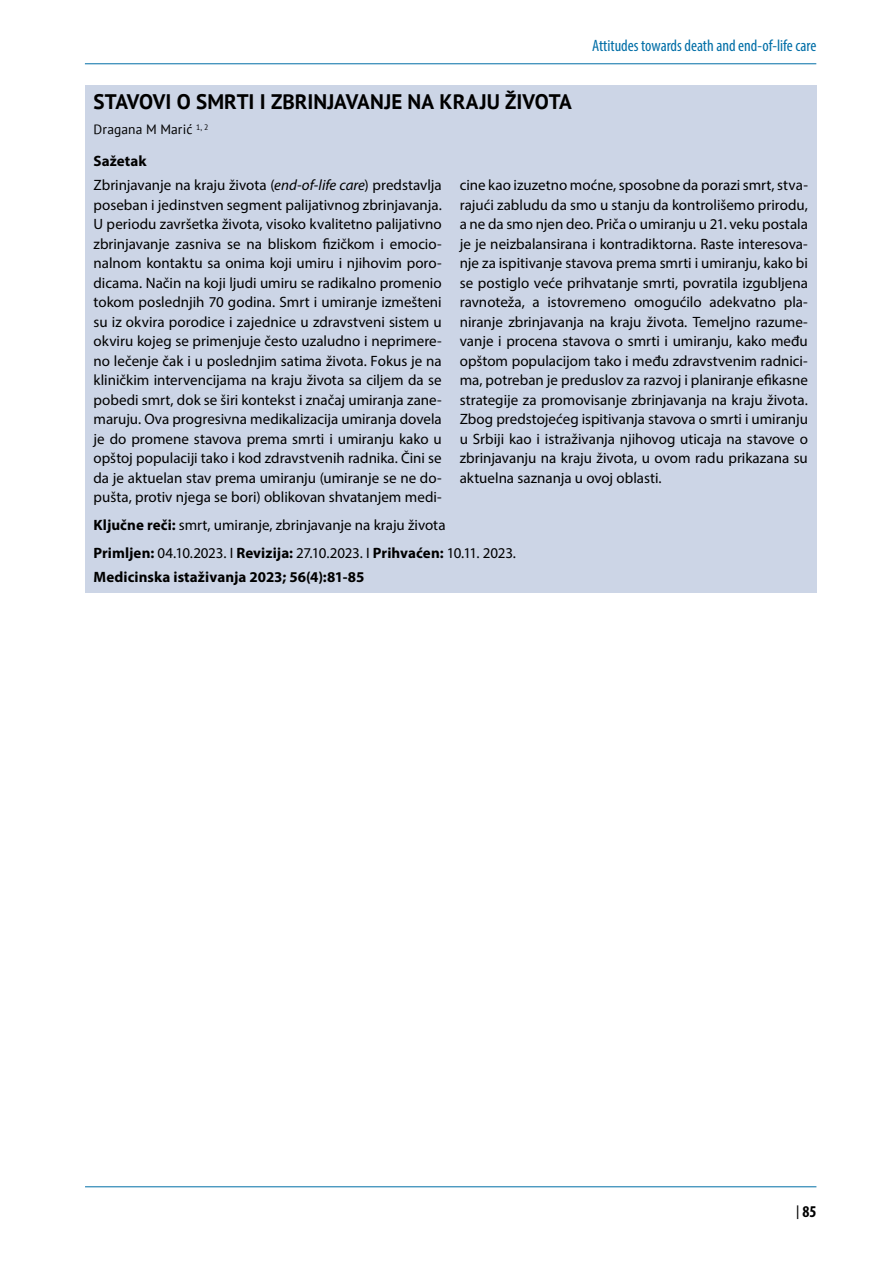
<style>
.page{position:relative;width:893px;height:1263px;background:#fff}
.page>*{position:absolute;margin:0;border:0;box-sizing:border-box;transform-origin:0 0}
.t1{font:700 21px "PT Sans";color:#000}
.t2{font:condensed 16.5px "Myriad Pro";color:#006ea7}
.t3{font:700 condensed 16.5px "Myriad Pro";color:#000}
.t4{font:15px/19.5px "Myriad Pro";color:#000}
.t5{font:700 15px "Myriad Pro";letter-spacing:.005em;color:#000}
.t6{font:13.5px "PT Sans";letter-spacing:.01em;color:#000}
.s1{font-weight:700}
.s2{font-style:italic}
.s3{font-family:"PT Sans";font-weight:400;font-stretch:normal}
</style>
<div class="page">
<hr style="left:85px;top:1186px;width:731px;height:1px;background:#006ea7">
<hr style="left:85px;top:63px;width:731px;height:1px;background:#006ea7">
<div style="left:85px;top:85px;width:731px;height:507px;background:#ccd5e6"></div>
<p class="t2" style="left:592px;top:35px;width:226px">Attitudes towards death and end-of-life care</p>
<h1 class="t1" style="left:94px;top:88px;width:480px">STAVOVI O SMRTI I ZBRINJAVANJE NA KRAJU ŽIVOTA</h1>
<p class="t6" style="left:94px;top:121px;width:116px">Dragana M Marić <sup>1,</sup> <sup>2</sup></p>
<p class="t4" style="left:94px;top:149px;width:350px;line-height:23.7px"><span class="s1">Sažetak<br></span>Zbrinjavanje na kraju života (<span class="s2">end-of-life care</span>) predstavlja</p>
<p class="t4" style="left:94px;top:194px;width:350px;text-align:justify">poseban i jedinstven segment palijativnog zbrinjavanja.<br>U periodu završetka života, visoko kvalitetno palijativno zbrinjavanje zasniva se na bliskom fizičkom i emocio&shy;nalnom kontaktu sa onima koji umiru i njihovim poro&shy;dicama. Način na koji ljudi umiru se radikalno promenio tokom poslednjih 70 godina. Smrt i umiranje izmešteni su iz okvira porodice i zajednice u zdravstveni sistem u okviru kojeg se primenjuje često uzaludno i neprimere&shy;no lečenje čak i u poslednjim satima života. Fokus je na kliničkim intervencijama na kraju života sa ciljem da se pobedi smrt, dok se širi kontekst i značaj umiranja zane&shy;maruju. Ova progresivna medikalizacija umiranja dovela je do promene stavova prema smrti i umiranju kako u opštoj populaciji tako i kod zdravstvenih radnika. Čini se da je aktuelan stav prema umiranju (umiranje se ne do&shy;pušta, protiv njega se bori) oblikovan shvatanjem medi-</p>
<p class="t4" style="left:460px;top:175px;width:350px;text-align:justify">cine kao izuzetno moćne, sposobne da porazi smrt, stva&shy;rajući zabludu da smo u stanju da kontrolišemo prirodu, a ne da smo njen deo. Priča o umiranju u 21. veku postala je je neizbalansirana i kontradiktorna. Raste interesova&shy;nje za ispitivanje stavova prema smrti i umiranju, kako bi se postiglo veće prihvatanje smrti, povratila izgubljena ravnoteža, a istovremeno omogućilo adekvatno pla&shy;niranje zbrinjavanja na kraju života. Temeljno razume&shy;vanje i procena stavova o smrti i umiranju, kako među opštom populacijom tako i među zdravstvenim radnici&shy;ma, potreban je preduslov za razvoj i planiranje efikasne strategije za promovisanje zbrinjavanja na kraju života.<br>Zbog predstojećeg ispitivanja stavova o smrti i umiranju u Srbiji kao i istraživanja njihovog uticaja na stavove o zbrinjavanju na kraju života, u ovom radu prikazana su aktuelna saznanja u ovoj oblasti.</p>
<p class="t4" style="left:94px;top:511px;width:424px;line-height:28px"><span class="s1">Ključne reči:</span> smrt, umiranje, zbrinjavanje na kraju života<br><span class="s1">Primljen:</span> 04.10.2023. I <span class="s1">Revizija:</span> 27.10.2023. I <span class="s1">Prihvaćen:</span> 10.11. 2023.</p>
<p class="t5" style="left:94px;top:567px;width:273px">Medicinska istaživanja 2023; 56(4):81-85</p>
<p class="t3" style="left:796px;top:1201px;width:22px"><span class="s3">|</span> 85</p>
</div>
